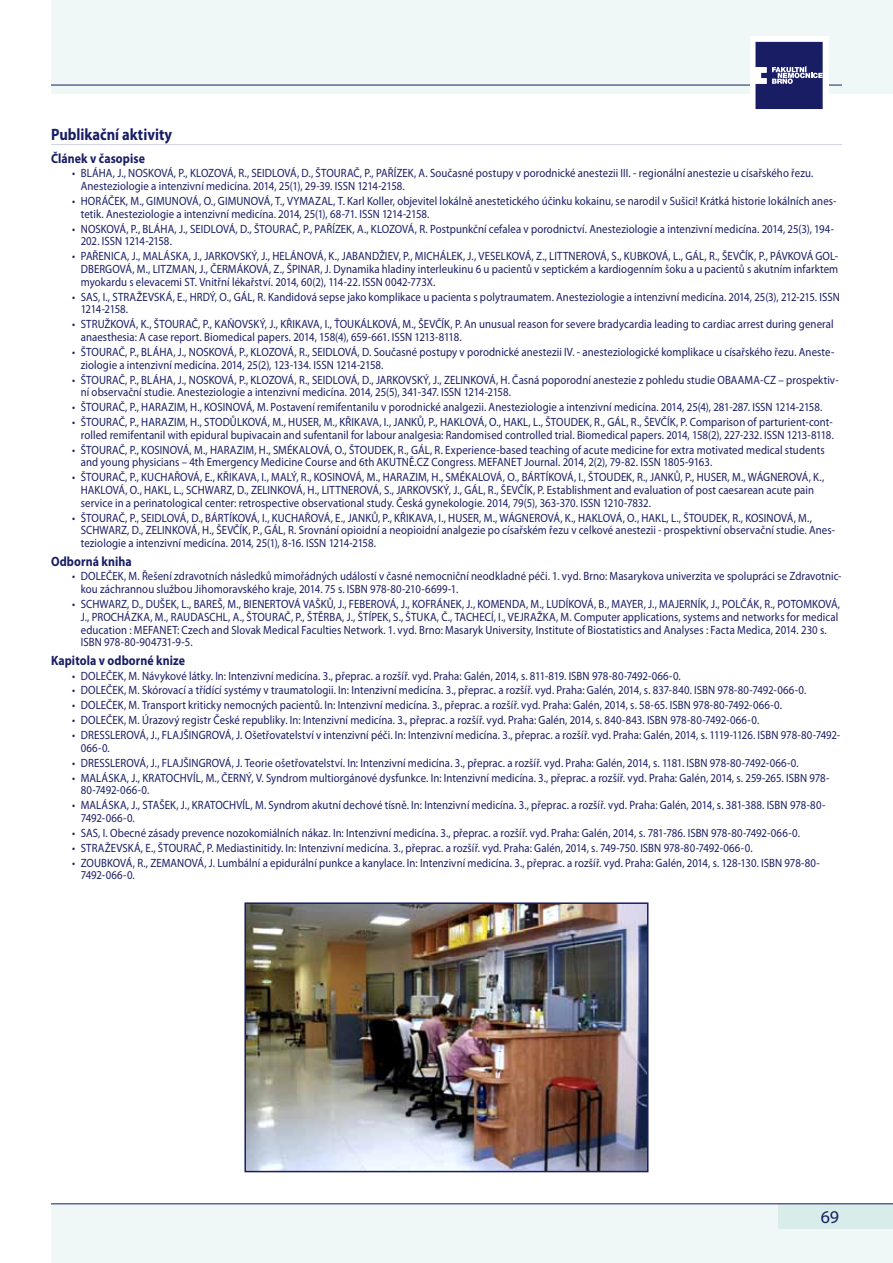
<style>
.page{position:relative;width:893px;height:1263px;background:#fff}
.page>*{position:absolute;margin:0;border:0;box-sizing:border-box;transform-origin:0 0}
.t1{font:18px "Myriad Pro";color:#191d63}
.t2{font:700 16.5px "Myriad Pro";color:#191d63;scale:.88 1}
.t3{font:700 13.5px "Myriad Pro";letter-spacing:.01em;color:#191d63;scale:.88 1}
.t4{font:12px/12.8px "Myriad Pro";letter-spacing:.005em;color:#191d63;scale:.9 1}
</style>
<div class="page">
<div style="left:51px;top:1204px;width:842px;height:59px;background:#eff8f6"></div>
<div style="left:51px;top:0;width:842px;height:94px;background:#eff8f6"></div>
<hr style="left:51px;top:85px;width:724px;height:1px;background:#191d63">
<div style="left:778px;top:1203px;width:115px;height:26px;background:#d8edea"></div>
<hr style="left:51px;top:1203px;width:842px;height:1px;background:#191d63">
<div style="left:750px;top:36px;width:78px;height:78px;background:#fff"></div>
<svg style="left:755px;top:42px;width:87px;height:67px"></svg>
<hr style="left:51px;top:144px;width:791px;height:1px;background:#d1d2e0">
<img style="left:247px;top:905px;width:398px;height:264px">
<div style="left:244px;top:902px;width:404px;height:270px;border:2px solid #191d63"></div>
<h2 class="t2" style="left:51px;top:124px;width:139px">Publikační aktivity</h2>
<p class="t3" style="left:51px;top:149px;width:108px">Článek v časopise</p>
<p class="t4" style="left:81px;top:167px;width:815px;text-indent:-8px">• BLÁHA, J., NOSKOVÁ, P., KLOZOVÁ, R., SEIDLOVÁ, D., ŠTOURAČ, P., PAŘÍZEK, A. Současné postupy v porodnické anestezii III. - regionální anestezie u císařského řezu.<br>Anesteziologie a intenzivní medicína. 2014, 25(1), 29-39. ISSN 1214-2158.</p>
<p class="t4" style="left:81px;top:194px;width:841px;text-indent:-8px">• HORÁČEK, M., GIMUNOVÁ, O., GIMUNOVÁ, T., VYMAZAL, T. Karl Koller, objevitel lokálně anestetického účinku kokainu, se narodil v Sušici! Krátká historie lokálních anes&shy;tetik. Anesteziologie a intenzivní medicína. 2014, 25(1), 68-71. ISSN 1214-2158.</p>
<p class="t4" style="left:81px;top:222px;width:839px;text-indent:-8px">• NOSKOVÁ, P., BLÁHA, J., SEIDLOVÁ, D., ŠTOURAČ, P., PAŘÍZEK, A., KLOZOVÁ, R. Postpunkční cefalea v porodnictví. Anesteziologie a intenzivní medicína. 2014, 25(3), 194-<br>202. ISSN 1214-2158.</p>
<p class="t4" style="left:81px;top:250px;width:843px;text-align:justify;text-indent:-8px">• PAŘENICA, J., MALÁSKA, J., JARKOVSKÝ, J., HELÁNOVÁ, K., JABANDŽIEV, P., MICHÁLEK, J., VESELKOVÁ, Z., LITTNEROVÁ, S., KUBKOVÁ, L., GÁL, R., ŠEVČÍK, P., PÁVKOVÁ GOL-DBERGOVÁ, M., LITZMAN, J., ČERMÁKOVÁ, Z., ŠPINAR, J. Dynamika hladiny interleukinu 6 u pacientů v septickém a kardiogenním šoku a u pacientů s akutním infarktem myokardu s elevacemi ST. Vnitřní lékařství. 2014, 60(2), 114-22. ISSN 0042-773X.</p>
<p class="t4" style="left:81px;top:290px;width:845px;text-indent:-8px">• SAS, I., STRAŽEVSKÁ, E., HRDÝ, O., GÁL, R. Kandidová sepse jako komplikace u pacienta s polytraumatem. Anesteziologie a intenzivní medicína. 2014, 25(3), 212-215. ISSN<br>1214-2158.</p>
<p class="t4" style="left:81px;top:318px;width:838px;text-indent:-8px">• STRUŽKOVÁ, K., ŠTOURAČ, P., KAŇOVSKÝ, J., KŘIKAVA, I., ŤOUKÁLKOVÁ, M., ŠEVČÍK, P. An unusual reason for severe bradycardia leading to cardiac arrest during general anaesthesia: A case report. Biomedical papers. 2014, 158(4), 659-661. ISSN 1213-8118.</p>
<p class="t4" style="left:81px;top:345px;width:839px;text-indent:-8px">• ŠTOURAČ, P., BLÁHA, J., NOSKOVÁ, P., KLOZOVÁ, R., SEIDLOVÁ, D. Současné postupy v porodnické anestezii IV. - anesteziologické komplikace u císařského řezu. Aneste&shy;ziologie a intenzivní medicína. 2014, 25(2), 123-134. ISSN 1214-2158.</p>
<p class="t4" style="left:81px;top:373px;width:844px;text-indent:-8px">• ŠTOURAČ, P., BLÁHA, J., NOSKOVÁ, P., KLOZOVÁ, R., SEIDLOVÁ, D., JARKOVSKÝ, J., ZELINKOVÁ, H. Časná poporodní anestezie z pohledu studie OBAAMA-CZ – prospektiv&shy;ní observační studie. Anesteziologie a intenzivní medicína. 2014, 25(5), 341-347. ISSN 1214-2158.</p>
<p class="t4" style="left:72px;top:401px;width:835px">• ŠTOURAČ, P., HARAZIM, H., KOSINOVÁ, M. Postavení remifentanilu v porodnické analgezii. Anesteziologie a intenzivní medicína. 2014, 25(4), 281-287. ISSN 1214-2158.</p>
<p class="t4" style="left:72px;top:415px;width:848px;text-align:right">• ŠTOURAČ, P., HARAZIM, H., STODŮLKOVÁ, M., HUSER, M., KŘIKAVA, I., JANKŮ, P., HAKLOVÁ, O., HAKL, L., ŠTOUDEK, R., GÁL, R., ŠEVČÍK, P. Comparison of parturient-cont&shy;rolled remifentanil with epidural bupivacain and sufentanil for labour analgesia: Randomised controlled trial. Biomedical papers. 2014, 158(2), 227-232. ISSN 1213-8118.</p>
<p class="t4" style="left:81px;top:443px;width:828px;text-indent:-8px">• ŠTOURAČ, P., KOSINOVÁ, M., HARAZIM, H., SMÉKALOVÁ, O., ŠTOUDEK, R., GÁL, R. Experience-based teaching of acute medicine for extra motivated medical students and young physicians – 4th Emergency Medicine Course and 6th AKUTNĚ.CZ Congress. MEFANET Journal. 2014, 2(2), 79-82. ISSN 1805-9163.</p>
<p class="t4" style="left:81px;top:471px;width:827px;text-indent:-8px">• ŠTOURAČ, P., KUCHAŘOVÁ, E., KŘIKAVA, I., MALÝ, R., KOSINOVÁ, M., HARAZIM, H., SMÉKALOVÁ, O., BÁRTÍKOVÁ, I., ŠTOUDEK, R., JANKŮ, P., HUSER, M., WÁGNEROVÁ, K.,<br>HAKLOVÁ, O., HAKL, L., SCHWARZ, D., ZELINKOVÁ, H., LITTNEROVÁ, S., JARKOVSKÝ, J., GÁL, R., ŠEVČÍK, P. Establishment and evaluation of post caesarean acute pain service in a perinatological center: retrospective observational study. Česká gynekologie. 2014, 79(5), 363-370. ISSN 1210-7832.</p>
<p class="t4" style="left:81px;top:511px;width:840px;text-indent:-8px">• ŠTOURAČ, P., SEIDLOVÁ, D., BÁRTÍKOVÁ, I., KUCHAŘOVÁ, E., JANKŮ, P., KŘIKAVA, I., HUSER, M., WÁGNEROVÁ, K., HAKLOVÁ, O., HAKL, L., ŠTOUDEK, R., KOSINOVÁ, M.,<br>SCHWARZ, D., ZELINKOVÁ, H., ŠEVČÍK, P., GÁL, R. Srovnání opioidní a neopioidní analgezie po císařském řezu v celkové anestezii - prospektivní observační studie. Anes&shy;teziologie a intenzivní medicína. 2014, 25(1), 8-16. ISSN 1214-2158.</p>
<p class="t3" style="left:51px;top:552px;width:93px">Odborná kniha</p>
<p class="t4" style="left:81px;top:570px;width:847px;text-indent:-8px">• DOLEČEK, M. Řešení zdravotních následků mimořádných událostí v časné nemocniční neodkladné péči. 1. vyd. Brno: Masarykova univerzita ve spolupráci se Zdravotnic&shy;kou záchrannou službou Jihomoravského kraje, 2014. 75 s. ISBN 978-80-210-6699-1.</p>
<p class="t4" style="left:81px;top:597px;width:845px;text-indent:-8px">• SCHWARZ, D., DUŠEK, L., BAREŠ, M., BIENERTOVÁ VAŠKŮ, J., FEBEROVÁ, J., KOFRÁNEK, J., KOMENDA, M., LUDÍKOVÁ, B., MAYER, J., MAJERNÍK, J., POLČÁK, R., POTOMKOVÁ, J., PROCHÁZKA, M., RAUDASCHL, A., ŠTOURAČ, P., ŠTĚRBA, J., ŠTÍPEK, S., ŠTUKA, Č., TACHECÍ, I., VEJRAŽKA, M. Computer applications, systems and networks for medical education : MEFANET: Czech and Slovak Medical Faculties Network. 1. vyd. Brno: Masaryk University, Institute of Biostatistics and Analyses : Facta Medica, 2014. 230 s.<br>ISBN 978-80-904731-9-5.</p>
<p class="t3" style="left:51px;top:651px;width:154px">Kapitola v odborné knize</p>
<p class="t4" style="left:72px;top:669px;width:678px">• DOLEČEK, M. Návykové látky. In: Intenzivní medicína. 3., přeprac. a rozšíř. vyd. Praha: Galén, 2014, s. 811-819. ISBN 978-80-7492-066-0.</p>
<p class="t4" style="left:72px;top:684px;width:817px">• DOLEČEK, M. Skórovací a třídící systémy v traumatologii. In: Intenzivní medicína. 3., přeprac. a rozšíř. vyd. Praha: Galén, 2014, s. 837-840. ISBN 978-80-7492-066-0.</p>
<p class="t4" style="left:72px;top:699px;width:790px">• DOLEČEK, M. Transport kriticky nemocných pacientů. In: Intenzivní medicína. 3., přeprac. a rozšíř. vyd. Praha: Galén, 2014, s. 58-65. ISBN 978-80-7492-066-0.</p>
<p class="t4" style="left:72px;top:713px;width:765px">• DOLEČEK, M. Úrazový registr České republiky. In: Intenzivní medicína. 3., přeprac. a rozšíř. vyd. Praha: Galén, 2014, s. 840-843. ISBN 978-80-7492-066-0.</p>
<p class="t4" style="left:81px;top:728px;width:845px;text-indent:-8px">• DRESSLEROVÁ, J., FLAJŠINGROVÁ, J. Ošetřovatelství v intenzivní péči. In: Intenzivní medicína. 3., přeprac. a rozšíř. vyd. Praha: Galén, 2014, s. 1119-1126. ISBN 978-80-7492-<br>066-0.</p>
<p class="t4" style="left:72px;top:756px;width:809px">• DRESSLEROVÁ, J., FLAJŠINGROVÁ, J. Teorie ošetřovatelství. In: Intenzivní medicína. 3., přeprac. a rozšíř. vyd. Praha: Galén, 2014, s. 1181. ISBN 978-80-7492-066-0.</p>
<p class="t4" style="left:81px;top:771px;width:833px;text-indent:-8px">• MALÁSKA, J., KRATOCHVÍL, M., ČERNÝ, V. Syndrom multiorgánové dysfunkce. In: Intenzivní medicína. 3., přeprac. a rozšíř. vyd. Praha: Galén, 2014, s. 259-265. ISBN 978-<br>80-7492-066-0.</p>
<p class="t4" style="left:81px;top:798px;width:829px;text-indent:-8px">• MALÁSKA, J., STAŠEK, J., KRATOCHVÍL, M. Syndrom akutní dechové tísně. In: Intenzivní medicína. 3., přeprac. a rozšíř. vyd. Praha: Galén, 2014, s. 381-388. ISBN 978-80-<br>7492-066-0.</p>
<p class="t4" style="left:72px;top:826px;width:810px">• SAS, I. Obecné zásady prevence nozokomiálních nákaz. In: Intenzivní medicína. 3., přeprac. a rozšíř. vyd. Praha: Galén, 2014, s. 781-786. ISBN 978-80-7492-066-0.</p>
<p class="t4" style="left:72px;top:841px;width:757px">• STRAŽEVSKÁ, E., ŠTOURAČ, P. Mediastinitidy. In: Intenzivní medicína. 3., přeprac. a rozšíř. vyd. Praha: Galén, 2014, s. 749-750. ISBN 978-80-7492-066-0.</p>
<p class="t4" style="left:81px;top:856px;width:823px;text-indent:-8px">• ZOUBKOVÁ, R., ZEMANOVÁ, J. Lumbální a epidurální punkce a kanylace. In: Intenzivní medicína. 3., přeprac. a rozšíř. vyd. Praha: Galén, 2014, s. 128-130. ISBN 978-80-<br>7492-066-0.</p>
<h1 class="t1" style="left:821px;top:1206px;width:20px">69</h1>
</div>
